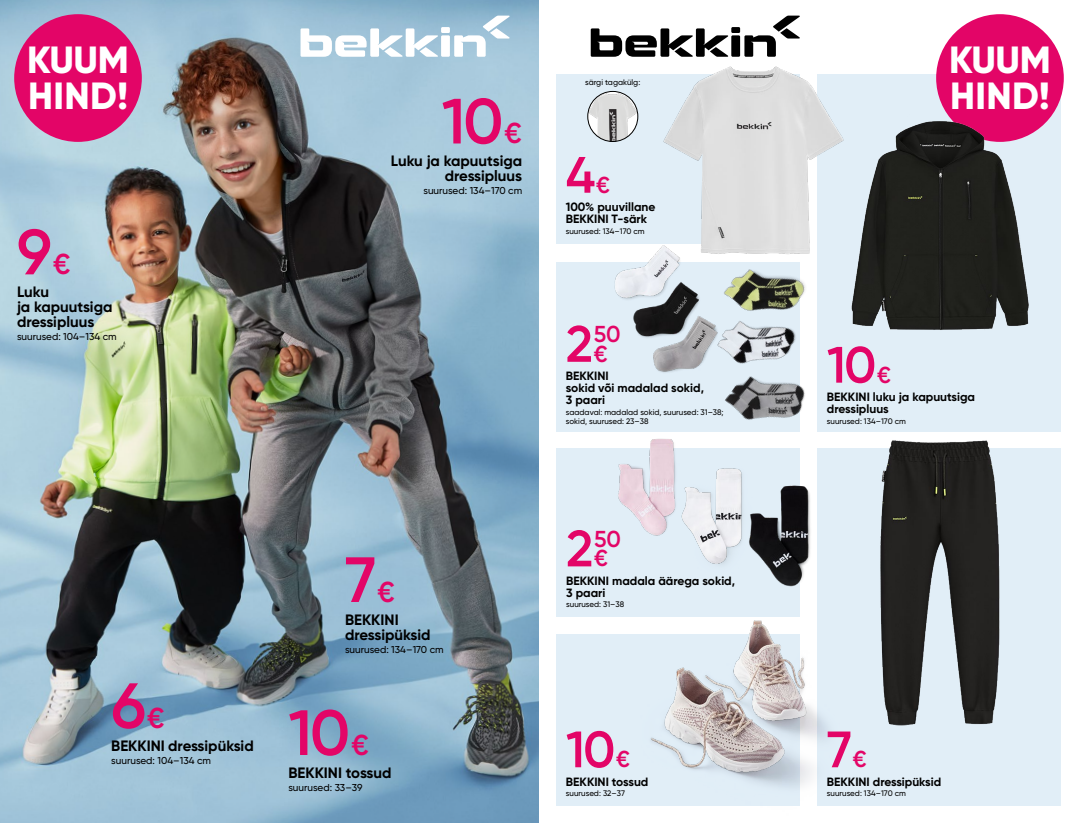
<style>
.page{position:relative;width:1078px;height:823px;background:#fff}
.page>*{position:absolute;margin:0;border:0;box-sizing:border-box;transform-origin:0 0}
.t1{font:600 63.8px "Gilroy";color:#e30567}
.t2{font:600 51px "Gilroy";color:#e30567}
.t3{font:800 37.8px/36.2px "Gilroy";color:#fff}
.t4{font:600 23px/19.6px "Gilroy";color:#e30567}
.t5{font:700 15px/15px "Gilroy";color:#000}
.t6{font:700 12px/12px "Gilroy";color:#000}
.t7{font:500 10px "Gilroy";color:#000}
.t8{font:500 8px/9px "Gilroy";color:#000}
.s1{font-size:28.8px}
.s2{font-size:23px}
.s3{font-size:51px}
</style>
<div class="page">
<div style="left:816px;top:74px;width:244px;height:357px;background:#e1eef7"></div>
<div style="left:556px;top:448px;width:243px;height:168px;background:#e1eef7"></div>
<div style="left:556px;top:633px;width:243px;height:172px;background:#e1eef7"></div>
<div style="left:556px;top:262px;width:243px;height:169px;background:#e1eef7"></div>
<div style="left:556px;top:74px;width:243px;height:169px;background:#e1eef7"></div>
<div style="left:816px;top:448px;width:244px;height:357px;background:#e1eef7"></div>
<img style="left:0;top:0;width:539px;height:822px">
<img style="left:880px;top:431px;width:157px;height:295px">
<img style="left:625px;top:607px;width:240px;height:199px">
<img style="left:771px;top:472px;width:46px;height:131px">
<img style="left:703px;top:469px;width:68px;height:102px">
<img style="left:596px;top:431px;width:108px;height:124px">
<img style="left:597px;top:243px;width:48px;height:94px">
<img style="left:645px;top:290px;width:245px;height:179px">
<img style="left:645px;top:30px;width:188px;height:260px">
<img style="left:587px;top:91px;width:50px;height:50px;border-radius:25px">
<div style="left:587px;top:91px;width:51px;height:51px;border:1px solid #000;border-radius:50%"></div>
<div style="left:935px;top:14px;width:128px;height:128px;background:#e30567;border-radius:50%"></div>
<div style="left:14px;top:14px;width:128px;height:128px;background:#e30567;border-radius:50%"></div>
<img style="left:833px;top:97px;width:213px;height:258px">
<div style="left:731px;top:27px;width:9px;height:6px;background:#000"></div>
<svg style="left:590px;top:28px;width:138px;height:29px"></svg>
<div style="left:731px;top:35px;width:9px;height:22px;background:#000"></div>
<svg style="left:744px;top:16px;width:55px;height:41px"></svg>
<div style="left:441px;top:27px;width:9px;height:6px;background:#fff"></div>
<svg style="left:298px;top:28px;width:140px;height:29px"></svg>
<div style="left:441px;top:35px;width:9px;height:22px;background:#fff"></div>
<svg style="left:451px;top:16px;width:58px;height:41px"></svg>
<h3 class="t3" style="left:27px;top:41px;width:103px">KUUM<br>HIND!</h3>
<h1 class="t1" style="left:17px;top:212px;width:55px">9<span class="s1">€</span></h1>
<p class="t5" style="left:17px;top:284px;width:97px">Luku<br>ja kapuutsiga dressipluus</p>
<p class="t7" style="left:17px;top:330px;width:101px">suurused: 104–134 cm</p>
<h1 class="t1" style="left:441px;top:81px;width:82px">10<span class="s1">€</span></h1>
<p class="t5" style="left:391px;top:153px;width:133px;text-align:right">Luku ja kapuutsiga dressipluus</p>
<p class="t7" style="left:423px;top:185px;width:100px">suurused: 134–170 cm</p>
<h1 class="t1" style="left:111px;top:665px;width:55px">6<span class="s1">€</span></h1>
<p class="t5" style="left:111px;top:737px;width:144px">BEKKINI dressipüksid</p>
<p class="t7" style="left:111px;top:753px;width:101px">suurused: 104–134 cm</p>
<h1 class="t1" style="left:345px;top:539px;width:51px">7<span class="s1">€</span></h1>
<p class="t5" style="left:345px;top:611px;width:87px">BEKKINI dressipüksid</p>
<p class="t7" style="left:345px;top:643px;width:100px">suurused: 134–170 cm</p>
<h1 class="t1" style="left:288px;top:692px;width:82px">10<span class="s1">€</span></h1>
<p class="t5" style="left:288px;top:764px;width:105px">BEKKINI tossud</p>
<p class="t7" style="left:288px;top:780px;width:75px">suurused: 33–39</p>
<p class="t8" style="left:585px;top:78px;width:56px">särgi tagakülg:</p>
<h2 class="t2" style="left:565px;top:143px;width:46px">4<span class="s2">€</span></h2>
<p class="t6" style="left:565px;top:201px;width:91px">100% puuvillane<br>BEKKINI T-särk</p>
<p class="t8" style="left:565px;top:226px;width:80px">suurused: 134–170 cm</p>
<h3 class="t4" style="left:593px;top:324px;width:28px;text-indent:-28px"><span class="s3">2</span>50 €</h3>
<p class="t6" style="left:565px;top:370px;width:140px">BEKKINI<br>sokid või madalad sokid,<br>3 paari</p>
<p class="t8" style="left:565px;top:407px;width:159px">saadaval: madalad sokid, suurused: 31–38; sokid, suurused: 23–38</p>
<h3 class="t4" style="left:594px;top:528px;width:28px;text-indent:-28px"><span class="s3">2</span>50 €</h3>
<p class="t6" style="left:566px;top:574px;width:170px">BEKKINI madala äärega sokid,<br>3 paari</p>
<p class="t8" style="left:566px;top:599px;width:59px">suurused: 31–38</p>
<h2 class="t2" style="left:566px;top:717px;width:66px">10<span class="s2">€</span></h2>
<p class="t6" style="left:566px;top:774px;width:84px">BEKKINI tossud</p>
<p class="t8" style="left:566px;top:788px;width:60px">suurused: 32–37</p>
<h3 class="t3" style="left:948px;top:41px;width:103px">KUUM<br>HIND!</h3>
<h2 class="t2" style="left:826px;top:333px;width:66px">10<span class="s2">€</span></h2>
<p class="t6" style="left:826px;top:391px;width:150px">BEKKINI luku ja kapuutsiga dressipluus</p>
<p class="t8" style="left:826px;top:416px;width:80px">suurused: 134–170 cm</p>
<h2 class="t2" style="left:826px;top:717px;width:41px">7<span class="s2">€</span></h2>
<p class="t6" style="left:826px;top:774px;width:116px">BEKKINI dressipüksid</p>
<p class="t8" style="left:826px;top:788px;width:80px">suurused: 134–170 cm</p>
</div>
